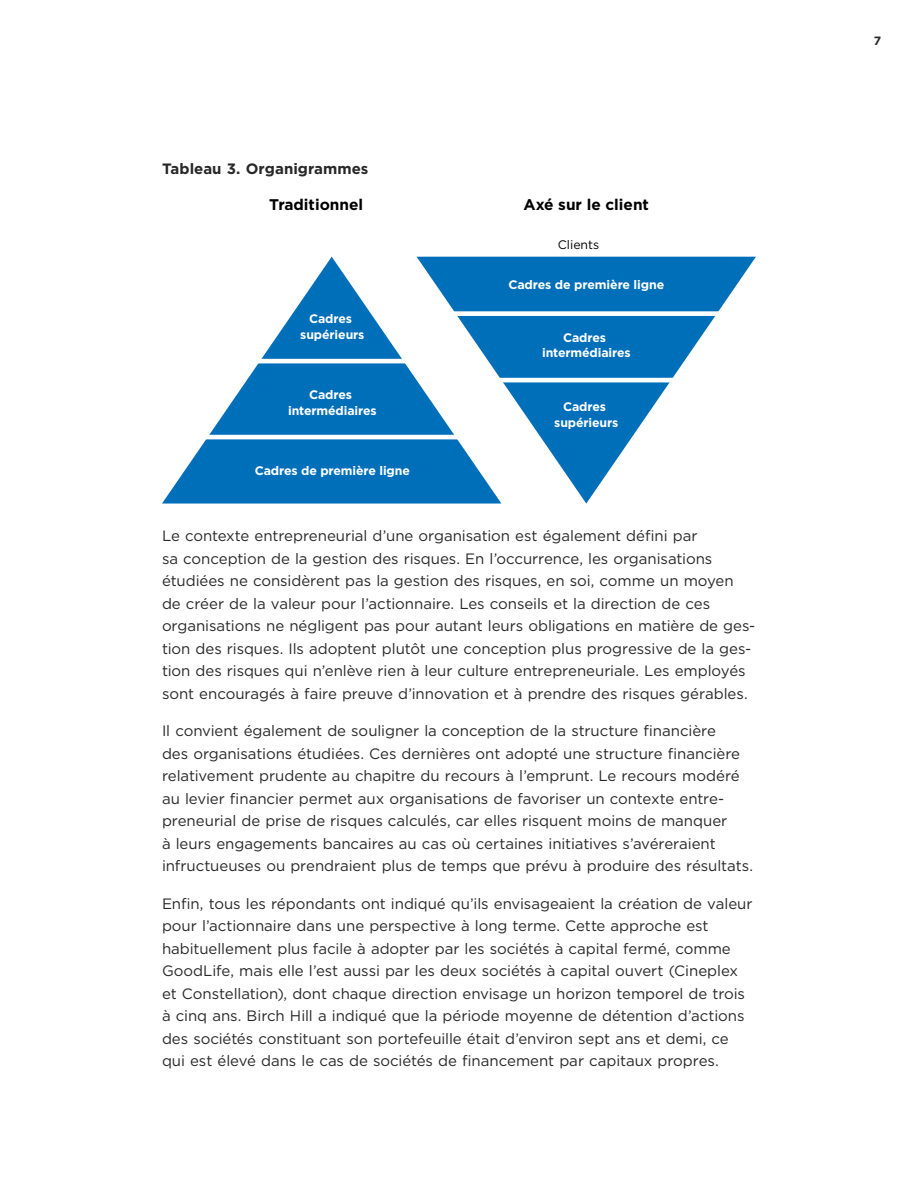
<style>
.page{position:relative;width:918px;height:1188px;background:#fff}
.page>*{position:absolute;margin:0;border:0;box-sizing:border-box;transform-origin:0 0}
.t1{font:700 15.45px "Gotham";color:#000}
.t2{font:15px/22.5px "Gotham";letter-spacing:-.005em;color:#292829}
.t3{font:700 15px "Gotham";letter-spacing:.005em;color:#292829}
.t4{font:700 12.3px/15.5px "Gotham";letter-spacing:-.01em;color:#fff;text-align:center}
.t5{font:12.3px "Gotham";color:#000}
.t6{font:700 12px "Gotham";color:#292829}
</style>
<div class="page">
<svg style="left:162px;top:257px;width:255px;height:247px;fill:#006fba"></svg>
<hr style="left:190px;top:359px;width:285px;height:4px;background:#fff">
<hr style="left:171px;top:435px;width:323px;height:4px;background:#fff">
<svg style="left:417px;top:257px;width:339px;height:247px;fill:#006fba"></svg>
<hr style="left:445px;top:378px;width:283px;height:4px;background:#fff">
<div style="left:426px;top:311px;width:321px;height:5px;background:#fff"></div>
<p class="t3" style="left:162px;top:159px;width:208px">Tableau 3. Organigrammes</p>
<p class="t1" style="left:269px;top:195px;width:95px">Traditionnel</p>
<p class="t1" style="left:524px;top:195px;width:127px">Axé sur le client</p>
<p class="t5" style="left:558px;top:238px;width:43px">Clients</p>
<p class="t4" style="left:300px;top:311px;width:66px">Cadres supérieurs</p>
<p class="t4" style="left:288px;top:387px;width:90px">Cadres intermédiaires</p>
<p class="t4" style="left:255px;top:463px;width:157px">Cadres de première ligne</p>
<p class="t4" style="left:508px;top:277px;width:157px">Cadres de première ligne</p>
<p class="t4" style="left:542px;top:330px;width:90px">Cadres intermédiaires</p>
<p class="t4" style="left:554px;top:399px;width:66px">Cadres supérieurs</p>
<p class="t2" style="left:162px;top:525px;width:595px">Le contexte entrepreneurial d’une organisation est également défini par<br>sa conception de la gestion des risques. En l’occurrence, les organisations étudiées ne considèrent pas la gestion des risques, en soi, comme un moyen de créer de la valeur pour l’actionnaire. Les conseils et la direction de ces organisations ne négligent pas pour autant leurs obligations en matière de ges&shy;tion des risques. Ils adoptent plutôt une conception plus progressive de la ges&shy;tion des risques qui n’enlève rien à leur culture entrepreneuriale. Les employés sont encouragés à faire preuve d’innovation et à prendre des risques gérables.</p>
<p class="t2" style="left:162px;top:720px;width:593px">Il convient également de souligner la conception de la structure financière<br>des organisations étudiées. Ces dernières ont adopté une structure financière relativement prudente au chapitre du recours à l’emprunt. Le recours modéré au levier financier permet aux organisations de favoriser un contexte entre&shy;preneurial de prise de risques calculés, car elles risquent moins de manquer<br>à leurs engagements bancaires au cas où certaines initiatives s’avéreraient infructueuses ou prendraient plus de temps que prévu à produire des résultats.</p>
<p class="t2" style="left:162px;top:892px;width:592px">Enfin, tous les répondants ont indiqué qu’ils envisageaient la création de valeur pour l’actionnaire dans une perspective à long terme. Cette approche est habituellement plus facile à adopter par les sociétés à capital fermé, comme GoodLife, mais elle l’est aussi par les deux sociétés à capital ouvert (Cineplex et Constellation), dont chaque direction envisage un horizon temporel de trois à cinq ans. Birch Hill a indiqué que la période moyenne de détention d’actions des sociétés constituant son portefeuille était d’environ sept ans et demi, ce qui est élevé dans le cas de sociétés de financement par capitaux propres.</p>
<p class="t6" style="left:874px;top:33px;width:9px">7</p>
</div>
